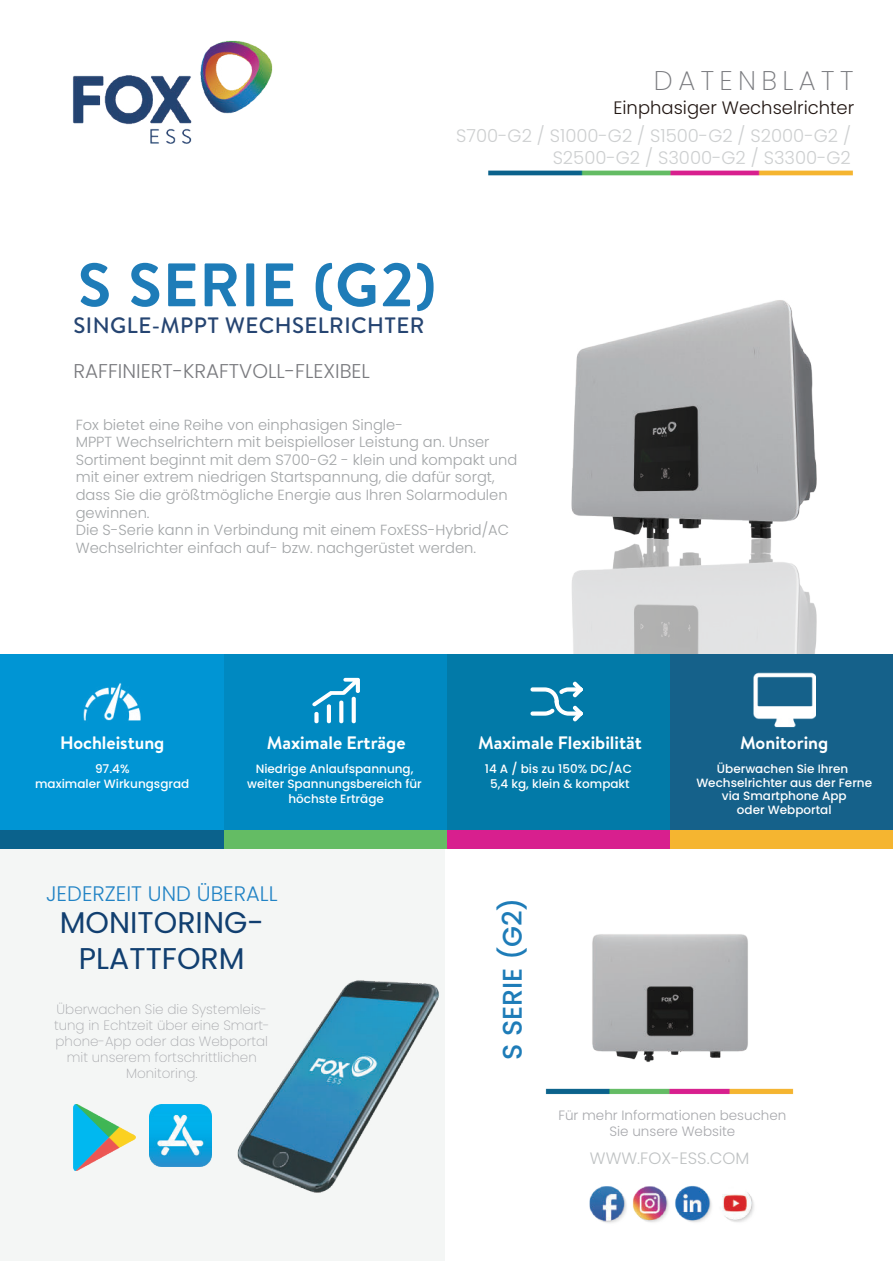
<style>
.page{position:relative;width:893px;height:1263px;background:#fff}
.page>*{position:absolute;margin:0;border:0;box-sizing:border-box;transform-origin:0 0}
.t1{font:700 61.2px "Brandon Text";letter-spacing:.02em;color:#1e7cb8}
.t2{font:30px/36px "Poppins";color:#113f70;text-align:center}
.t3{font:200 27px "Poppins";letter-spacing:.2em;color:#7a7b7f}
.t4{font:500 27px "Poppins";color:#1e7cb8}
.t5{font:500 22.2px "Brandon Text";letter-spacing:.02em;color:#264572}
.t6{font:300 21px "Poppins";color:#2183c5}
.t7{font:300 19.95px "Poppins";color:#7a7b7f}
.t8{font:300 18px/21.6px "Poppins";color:#cdcfd0;text-align:right}
.t9{font:700 18px "Brandon Text";color:#fff}
.t10{font:300 18px "Poppins";color:#221713}
.t11{font:300 16.5px "Poppins";color:#bfc2c3}
.t12{font:300 14.7px/17.5px "Poppins";color:#a2a5a7}
.t13{font:200 13.5px/16.2px "Poppins";color:#a8a9ad;text-align:center}
.t14{font:300 13.5px/16.2px "Poppins";color:#a8a9ad;text-align:center}
.t15{font:500 12px/15px "Poppins";color:#fff;text-align:center}
</style>
<div class="page">
<img style="left:570px;top:545px;width:248px;height:110px">
<div style="left:0;top:848px;width:445px;height:413px;background:#f4f6f5"></div>
<img style="left:488px;top:170px;width:365px;height:6px">
<img style="left:545px;top:1088px;width:249px;height:7px">
<img style="left:74px;top:1104px;width:62px;height:67px">
<img style="left:150px;top:1104px;width:62px;height:62px">
<img style="left:592px;top:934px;width:156px;height:128px">
<img style="left:571px;top:300px;width:246px;height:245px">
<img style="left:237px;top:980px;width:202px;height:213px">
<div style="left:1px;top:655px;width:223px;height:175px;background:#0095d4"></div>
<div style="left:224px;top:655px;width:223px;height:175px;background:#0089c1"></div>
<div style="left:447px;top:655px;width:223px;height:175px;background:#027aa8"></div>
<div style="left:670px;top:655px;width:223px;height:175px;background:#15618a"></div>
<div style="left:1px;top:830px;width:223px;height:19px;background:#0b628c"></div>
<div style="left:224px;top:830px;width:223px;height:19px;background:#64bc64"></div>
<div style="left:447px;top:830px;width:223px;height:19px;background:#d81f8e"></div>
<div style="left:670px;top:830px;width:223px;height:19px;background:#f5b530"></div>
<img style="left:753px;top:672px;width:62px;height:56px">
<svg style="left:312px;top:678px;width:48px;height:45px"></svg>
<img style="left:83px;top:683px;width:58px;height:38px">
<svg style="left:530px;top:681px;width:53px;height:41px"></svg>
<img style="left:589px;top:1185px;width:165px;height:38px">
<img style="left:73px;top:40px;width:200px;height:103px">
<h3 class="t3" style="left:654px;top:67px;width:201px">DATENBLATT</h3>
<p class="t10" style="left:613px;top:97px;width:242px">Einphasiger Wechselrichter</p>
<p class="t8" style="left:456px;top:125px;width:396px">S700-G2 / S1000-G2 / S1500-G2 / S2000-G2 /<br>S2500-G2 / S3000-G2 / S3300-G2</p>
<h1 class="t1" style="left:78px;top:263px;width:360px">S SERIE (G2)</h1>
<h3 class="t5" style="left:74px;top:312px;width:352px">SINGLE-MPPT WECHSELRICHTER</h3>
<h3 class="t7" style="left:74px;top:359px;width:298px">RAFFINIERT-KRAFTVOLL-FLEXIBEL</h3>
<p class="t12" style="left:76px;top:416px;width:443px">Fox bietet eine Reihe von einphasigen Single-<br>MPPT Wechselrichtern mit beispielloser Leistung an. Unser Sortiment beginnt mit dem S700-G2 - klein und kompakt und mit einer extrem niedrigen Startspannung, die dafür sorgt, dass Sie die größtmögliche Energie aus Ihren Solarmodulen gewinnen.<br>Die S-Serie kann in Verbindung mit einem FoxESS-Hybrid/AC Wechselrichter einfach auf- bzw. nachgerüstet werden.</p>
<p class="t9" style="left:60px;top:736px;width:106px">Hochleistung</p>
<p class="t9" style="left:267px;top:736px;width:140px">Maximale Erträge</p>
<p class="t9" style="left:478px;top:736px;width:165px">Maximale Flexibilität</p>
<p class="t9" style="left:740px;top:736px;width:90px">Monitoring</p>
<p class="t15" style="left:35px;top:761px;width:156px">97.4%<br>maximaler Wirkungsgrad</p>
<p class="t15" style="left:247px;top:761px;width:176px">Niedrige Anlaufspannung, weiter Spannungsbereich für höchste Erträge</p>
<p class="t15" style="left:485px;top:761px;width:149px">14 A / bis zu 150% DC/AC<br>5,4 kg, klein &amp; kompakt</p>
<p class="t15" style="left:696px;top:762px;width:177px;line-height:13.5px">Überwachen Sie Ihren<br>Wechselrichter aus der Ferne via Smartphone App<br>oder Webportal</p>
<h3 class="t6" style="left:46px;top:881px;width:233px">JEDERZEIT UND ÜBERALL</h3>
<h2 class="t2" style="left:60px;top:904px;width:206px">MONITORING-<br>PLATTFORM</h2>
<p class="t13" style="left:54px;top:1001px;width:217px">Überwachen Sie die Systemleis&shy;tung in Echtzeit über eine Smart&shy;phone-App oder das Webportal mit unserem fortschrittlichen<br>Monitoring.</p>
<h3 class="t4" style="left:496px;top:1059px;width:164px;rotate:-90deg">S SERIE (G2)</h3>
<p class="t14" style="left:558px;top:1107px;width:230px">Für mehr Informationen besuchen<br>Sie unsere Website</p>
<p class="t11" style="left:590px;top:1149px;width:161px">WWW.FOX-ESS.COM</p>
</div>
